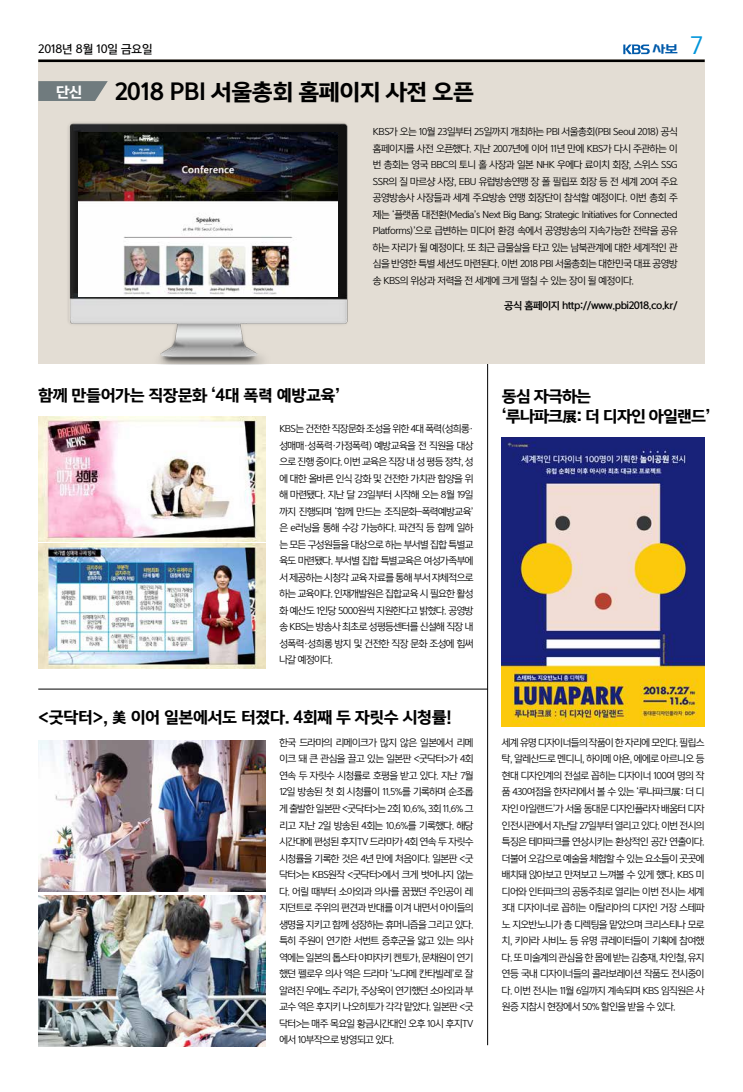
<style>
.page{position:relative;width:743px;height:1092px;background:#fff}
.page>*{position:absolute;margin:0;border:0;box-sizing:border-box;transform-origin:0 0}
.t1{font:21px "Yoon Gothic Pro 780";letter-spacing:-.03em;color:#000}
.t2{font:15px "Yoon Gothic Pro 780";letter-spacing:-.03em;color:#000}
.t3{font:15px/20px "Yoon Gothic Pro 780";letter-spacing:-.06em;color:#000}
.t4{font:14.5px "KBSCI";color:#005aaa}
.t5{font:14px "Yoon Gothic Pro 785";color:#fff}
.t6{font:11px "Yoon Gothic Pro 760";letter-spacing:-.01em;color:#000}
.t7{font:9.5px/16.5px "Yoon Gothic Pro 740";letter-spacing:-.06em;color:#000;text-align:justify}
.t8{font:9.5px "Yoon Gothic Pro 770";letter-spacing:-.05em;color:#000}
.s1{font-family:"Yoon Gothic Pro 750";font-size:23px;color:#0095da}
</style>
<div class="page">
<hr style="left:487px;top:362px;width:1px;height:683px;background:#000">
<div style="left:38px;top:60px;width:666px;height:304px;background:#e3ddd4"></div>
<img style="left:502px;top:437px;width:202px;height:289px">
<hr style="left:38px;top:689px;width:450px;height:1px;background:#000">
<img style="left:38px;top:740px;width:227px;height:151px">
<img style="left:38px;top:895px;width:227px;height:151px">
<svg style="left:38px;top:81px;width:70px;height:20px"></svg>
<img style="left:38px;top:416px;width:227px;height:125px">
<img style="left:38px;top:543px;width:227px;height:125px">
<img style="left:68px;top:123px;width:280px;height:241px">
<img style="left:79px;top:132px;width:258px;height:165px">
<svg style="left:623px;top:44px;width:26px;height:10px"></svg>
<hr style="left:38px;top:60px;width:666px;height:2px;background:#000">
<p class="t6" style="left:38px;top:41px;width:116px">2018년 8월 10일 금요일</p>
<h3 class="t4" style="left:652px;top:43px;width:52px">사보 <span class="s1">7</span></h3>
<h3 class="t5" style="left:56px;top:81px;width:28px">단신</h3>
<h1 class="t1" style="left:115px;top:76px;width:361px">2018 PBI 서울총회 홈페이지 사전 오픈</h1>
<p class="t7" style="left:373px;top:123px;width:306px">KBS가 오는 10월 23일부터 25일까지 개최하는 PBI 서울총회(PBI Seoul 2018) 공식 홈페이지를 사전 오픈했다. 지난 2007년에 이어 11년 만에 KBS가 다시 주관하는 이 번 총회는 영국 BBC의 토니 홀 사장과 일본 NHK 우에다 료이치 회장, 스위스 SSG SSR의 질 마르샹 사장, EBU 유럽방송연맹 장 폴 필립포 회장 등 전 세계 20여 주요 공영방송사 사장들과 세계 주요방송 연맹 회장단이 참석할 예정이다. 이번 총회 주 제는 ‘플랫폼 대전환(Media’s Next Big Bang; Strategic Initiatives for Connected Platforms)’으로 급변하는 미디어 환경 속에서 공영방송의 지속가능한 전략을 공유 하는 자리가 될 예정이다. 또 최근 급물살을 타고 있는 남북관계에 대한 세계적인 관 심을 반영한 특별 세션도 마련된다. 이번 2018 PBI 서울총회는 대한민국 대표 공영방 송 KBS의 위상과 저력을 전 세계에 크게 떨칠 수 있는 장이 될 예정이다.</p>
<p class="t8" style="left:504px;top:298px;width:175px">공식 홈페이지 http://www.pbi2018.co.kr/</p>
<h2 class="t2" style="left:38px;top:384px;width:303px">함께 만들어가는 직장문화 ‘4대 폭력 예방교육’</h2>
<p class="t7" style="left:279px;top:420px;width:196px">KBS는 건전한 직장문화 조성을 위한 4대 폭력(성희롱· 성매매·성폭력·가정폭력) 예방교육을 전 직원을 대상 으로 진행 중이다. 이번 교육은 직장 내 성 평등 정착, 성 에 대한 올바른 인식 강화 및 건전한 가치관 함양을 위 해 마련됐다. 지난 달 23일부터 시작해 오는 8월 19일 까지 진행되며 ‘함께 만드는 조직문화-폭력예방교육’ 은 e러닝을 통해 수강 가능하다. 파견직 등 함께 일하 는 모든 구성원들을 대상으로 하는 부서별 집합 특별교 육도 마련됐다. 부서별 집합 특별교육은 여성가족부에 서 제공하는 시청각 교육 자료를 통해 부서 자체적으로 하는 교육이다. 인재개발원은 집합교육 시 필요한 활성 화 예산도 1인당 5000원씩 지원한다고 밝혔다. 공영방 송 KBS는 방송사 최초로 성평등센터를 신설해 직장 내 성폭력·성희롱 방지 및 건전한 직장 문화 조성에 힘써 나갈 예정이다.</p>
<h2 class="t2" style="left:38px;top:705px;width:415px">&lt;굿닥터&gt;, 美 이어 일본에서도 터졌다. 4회째 두 자릿수 시청률!</h2>
<p class="t7" style="left:279px;top:734px;width:196px">한국 드라마의 리메이크가 많지 않은 일본에서 리메 이크 돼 큰 관심을 끌고 있는 일본판 &lt;굿닥터&gt;가 4회 연속 두 자릿수 시청률로 호평을 받고 있다. 지난 7월 12일 방송된 첫 회 시청률이 11.5%를 기록하며 순조롭 게 출발한 일본판 &lt;굿닥터&gt;는 2회 10.6%, 3회 11.6% 그 리고 지난 2일 방송된 4회는 10.6%를 기록했다. 해당 시간대에 편성된 후지TV 드라마가 4회 연속 두 자릿수 시청률을 기록한 것은 4년 만에 처음이다. 일본판 &lt;굿 닥터&gt;는 KBS원작 &lt;굿닥터&gt;에서 크게 벗어나지 않는 다. 어릴 때부터 소아외과 의사를 꿈꿨던 주인공이 레 지던트로 주위의 편견과 반대를 이겨 내면서 아이들의 생명을 지키고 함께 성장하는 휴머니즘을 그리고 있다. 특히 주원이 연기한 서번트 증후군을 앓고 있는 의사 역에는 일본의 톱스타 야마자키 켄토가, 문채원이 연기 했던 펠로우 의사 역은 드라마 ‘노다메 칸타빌레’로 잘 알려진 우에노 주리가, 주상욱이 연기했던 소아외과 부 교수 역은 후지키 나오히토가 각각 맡았다. 일본판 &lt;굿 닥터&gt;는 매주 목요일 황금시간대인 오후 10시 후지TV 에서 10부작으로 방영되고 있다.</p>
<h2 class="t3" style="left:502px;top:386px;width:210px">동심 자극하는<br>‘루나파크展: 더 디자인 아일랜드’</h2>
<p class="t7" style="left:502px;top:734px;width:204px">세계 유명 디자이너들의 작품이 한 자리에 모인다. 필립스 탁, 알레산드로 멘디니, 하이메 아욘, 에에로 아르니오 등 현대 디자인계의 전설로 꼽히는 디자이너 100여 명의 작 품 430여점을 한자리에서 볼 수 있는 ‘루나파크展: 더 디 자인 아일랜드’가 서울 동대문 디자인플라자 배움터 디자 인전시관에서 지난달 27일부터 열리고 있다. 이번 전시의 특징은 테마파크를 연상시키는 환상적인 공간 연출이다. 더불어 오감으로 예술을 체험할 수 있는 요소들이 곳곳에 배치돼 앉아보고 만져보고 느껴볼 수 있게 했다. KBS 미 디어와 인터파크의 공동주최로 열리는 이번 전시는 세계 3대 디자이너로 꼽히는 이탈리아의 디자인 거장 스테파 노 지오반노니가 총 디렉팅을 맡았으며 크리스티나 모로 치, 키아라 사비노 등 유명 큐레이터들이 기획에 참여했 다. 또 미술계의 관심을 한 몸에 받는 김충재, 차인철, 유지 연등 국내 디자이너들의 콜라보레이션 작품도 전시중이 다. 이번 전시는 11월 6일까지 계속되며 KBS 임직원은 사 원증 지참시 현장에서 50% 할인을 받을 수 있다.</p>
</div>
